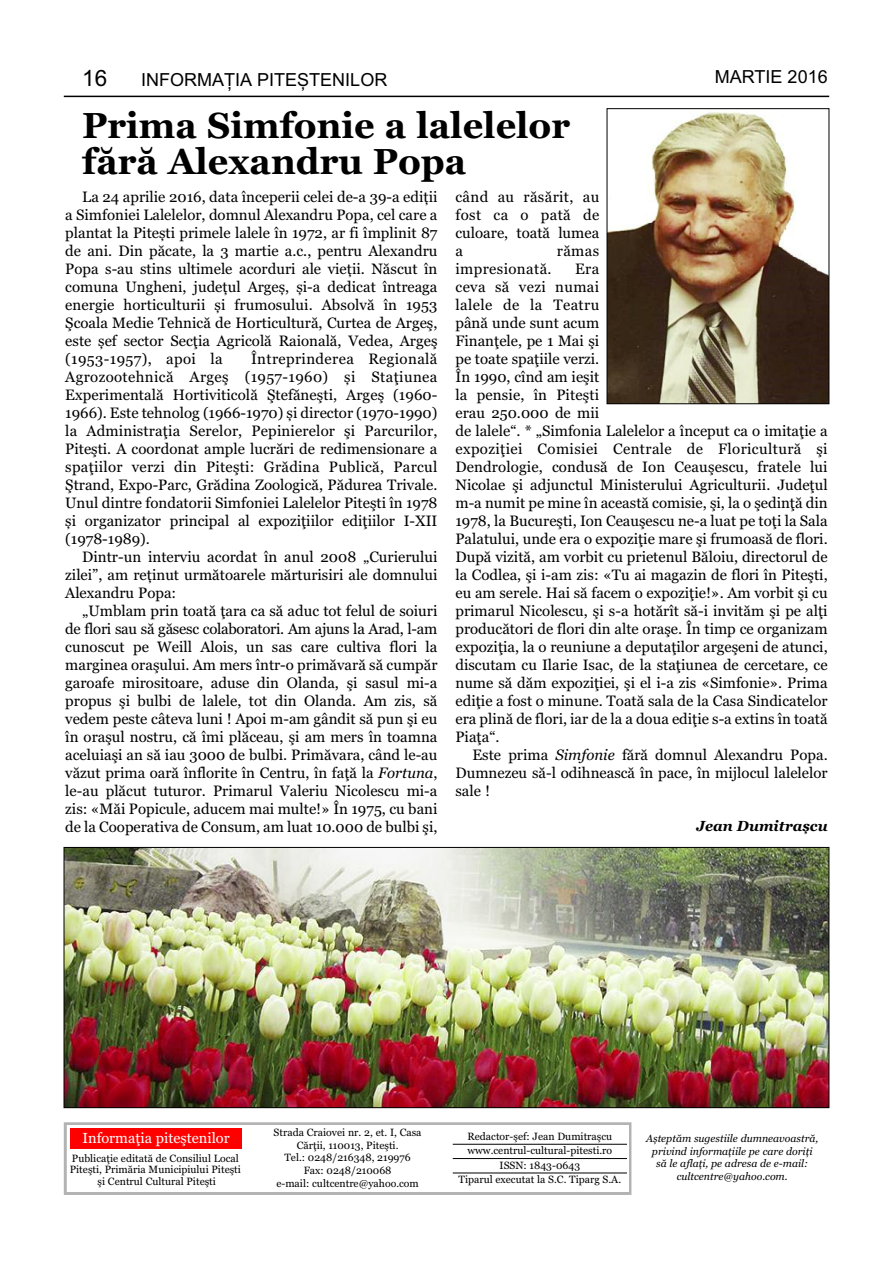
<style>
.page{position:relative;width:893px;height:1263px;background:#fff}
.page>*{position:absolute;margin:0;border:0;box-sizing:border-box;transform-origin:0 0}
.t1{font:700 36px/36px "Georgia";color:#000}
.t2{font:22.5px "Arial";color:#000}
.t3{font:18px "Arial";color:#000}
.t4{font:15px/18px "Georgia";color:#000;text-align:justify}
.t5{font:15px "Georgia";letter-spacing:.025em;color:#000}
.t6{font:14.55px "Georgia";color:#fff}
.t7{font:italic 700 14.55px "Georgia";color:#000}
.t8{font:10.5px/12.6px "Georgia";color:#000;text-align:center}
.t9{font:italic 10.5px/12.6px "Georgia";color:#000;text-align:center}
.s1{font-style:italic}
</style>
<div class="page">
<hr style="left:64px;top:96px;width:765px;height:1px;background:#000">
<svg style="left:64px;top:1122px;width:567px;height:73px;background:#b7b7b7"></svg>
<div style="left:67px;top:1125px;width:561px;height:67px;background:#fff"></div>
<hr style="left:453px;top:1144px;width:174px;height:1px;background:#000">
<hr style="left:453px;top:1158px;width:174px;height:1px;background:#000">
<hr style="left:453px;top:1173px;width:174px;height:1px;background:#000">
<div style="left:70px;top:1128px;width:172px;height:21px;background:#f00"></div>
<img style="left:66px;top:849px;width:761px;height:257px">
<div style="left:64px;top:847px;width:765px;height:261px;border:1px solid #000"></div>
<img style="left:609px;top:111px;width:218px;height:291px">
<div style="left:607px;top:108px;width:222px;height:296px;border:1px solid #000"></div>
<h2 class="t2" style="left:82px;top:65px;width:27px">16</h2>
<p class="t3" style="left:141px;top:69px;width:248px">INFORMAȚIA PITEȘTENILOR</p>
<p class="t3" style="left:715px;top:66px;width:114px">MARTIE 2016</p>
<h1 class="t1" style="left:82px;top:108px;width:489px">Prima Simfonie a lalelelor fără Alexandru Popa</h1>
<p class="t4" style="left:65px;top:187px;width:374px;text-indent:17px">La 24 aprilie 2016, data începerii celei de-a 39-a ediții a Simfoniei Lalelelor, domnul Alexandru Popa, cel care a plantat la Pitești primele lalele în 1972, ar fi împlinit 87 de ani. Din păcate, la 3 martie a.c., pentru Alexandru Popa s-au stins ultimele acorduri ale vieții. Născut în comuna Ungheni, județul Argeș, și-a dedicat întreaga energie horticulturii și frumosului. Absolvă în 1953<br>Şcoala Medie Tehnică de Horticultură, Curtea de Argeş, este șef sector Secţia Agricolă Raională, Vedea, Argeş (1953-1957), apoi la</p>
<p class="t4" style="left:65px;top:349px;width:374px;text-indent:186px">Întreprinderea Regională Agrozootehnică Argeş (1957-1960) și Staţiunea Experimentală Hortiviticolă Ştefăneşti, Argeş (1960- 1966). Este tehnolog (1966-1970) și director (1970-1990) la Administraţia Serelor, Pepinierelor şi Parcurilor, Piteşti. A coordonat ample lucrări de redimensionare a spaţiilor verzi din Piteşti: Grădina Publică, Parcul Ştrand, Expo-Parc, Grădina Zoologică, Pădurea Trivale.<br>Unul dintre fondatorii Simfoniei Lalelelor Piteşti în 1978 și organizator principal al expoziţiilor ediţiilor I-XII (1978-1989).</p>
<p class="t4" style="left:65px;top:547px;width:374px;text-indent:17px">Dintr-un interviu acordat în anul 2008 „Curierului zilei”, am reținut următoarele mărturisiri ale domnului Alexandru Popa:</p>
<p class="t4" style="left:65px;top:601px;width:374px;text-indent:17px">„Umblam prin toată ţara ca să aduc tot felul de soiuri de flori sau să găsesc colaboratori. Am ajuns la Arad, l-am cunoscut pe Weill Alois, un sas care cultiva flori la marginea oraşului. Am mers într-o primăvară să cumpăr garoafe mirositoare, aduse din Olanda, şi sasul mi-a propus şi bulbi de lalele, tot din Olanda. Am zis, să vedem peste câteva luni ! Apoi m-am gândit să pun şi eu în oraşul nostru, că îmi plăceau, şi am mers în toamna aceluiaşi an să iau 3000 de bulbi. Primăvara, când le-au văzut prima oară înflorite în Centru, în faţă la <span class="s1">Fortuna</span>, le-au plăcut tuturor. Primarul Valeriu Nicolescu mi-a zis: «Măi Popicule, aducem mai multe!» În 1975, cu bani de la Cooperativa de Consum, am luat 10.000 de bulbi şi,</p>
<p class="t4" style="left:455px;top:187px;width:145px">când au răsărit, au fost ca o pată de culoare, toată lumea a</p>
<p class="t4" style="left:557px;top:241px;width:44px">rămas</p>
<p class="t5" style="left:455px;top:260px;width:98px">impresionată.</p>
<p class="t4" style="left:455px;top:259px;width:374px;text-align:left;text-indent:120px">Era<br>ceva să vezi numai<br>lalele de la Teatru<br>până unde sunt acum<br>Finanţele, pe 1 Mai şi<br>pe toate spaţiile verzi.<br>În 1990, cînd am ieşit<br>la pensie, în Piteşti<br>erau 250.000 de mii<br>de lalele“. * „Simfonia Lalelelor a început ca o imitaţie a expoziţiei Comisiei Centrale de Floricultură şi Dendrologie, condusă de Ion Ceauşescu, fratele lui Nicolae şi adjunctul Ministerului Agriculturii. Judeţul m-a numit pe mine în această comisie, şi, la o şedinţă din 1978, la Bucureşti, Ion Ceauşescu ne-a luat pe toţi la Sala Palatului, unde era o expoziţie mare şi frumoasă de flori.<br>După vizită, am vorbit cu prietenul Băloiu, directorul de la Codlea, şi i-am zis: «Tu ai magazin de flori în Piteşti, eu am serele. Hai să facem o expoziţie!». Am vorbit şi cu primarul Nicolescu, şi s-a hotărît să-i invităm şi pe alţi producători de flori din alte oraşe. În timp ce organizam expoziţia, la o reuniune a deputaţilor argeşeni de atunci, discutam cu Ilarie Isac, de la staţiunea de cercetare, ce nume să dăm expoziţiei, şi el i-a zis «Simfonie». Prima ediţie a fost o minune. Toată sala de la Casa Sindicatelor era plină de flori, iar de la a doua ediţie s-a extins în toată Piaţa“.</p>
<p class="t4" style="left:455px;top:745px;width:374px;text-indent:17px">Este prima <span class="s1">Simfonie</span> fără domnul Alexandru Popa.<br>Dumnezeu să-l odihnească în pace, în mijlocul lalelelor sale !</p>
<p class="t7" style="left:696px;top:817px;width:133px">Jean Dumitrașcu</p>
<p class="t6" style="left:82px;top:1129px;width:149px">Informaţia piteştenilor</p>
<p class="t8" style="left:70px;top:1152px;width:173px;line-height:11.6px">Publicaţie editată de Consiliul Local<br>Piteşti, Primăria Municipiului Piteşti şi Centrul Cultural Piteşti</p>
<p class="t8" style="left:274px;top:1126px;width:149px">Strada Craiovei nr. 2, et. I, Casa<br>Cărţii, 110013, Piteşti.<br>Tel.: 0248/216348, 219976<br>Fax: 0248/210068<br>e-mail: cultcentre@yahoo.com</p>
<p class="t8" style="left:458px;top:1129px;width:164px;line-height:14.4px">Redactor-şef: Jean Dumitraşcu www.centrul-cultural-pitesti.ro<br>ISSN: 1843-0643<br>Tiparul executat la S.C. Tiparg S.A.</p>
<p class="t9" style="left:646px;top:1132px;width:174px">Așteptăm sugestiile dumneavoastră, privind informațiile pe care doriți să le aflați, pe adresa de e-mail: cultcentre@yahoo.com.</p>
</div>
